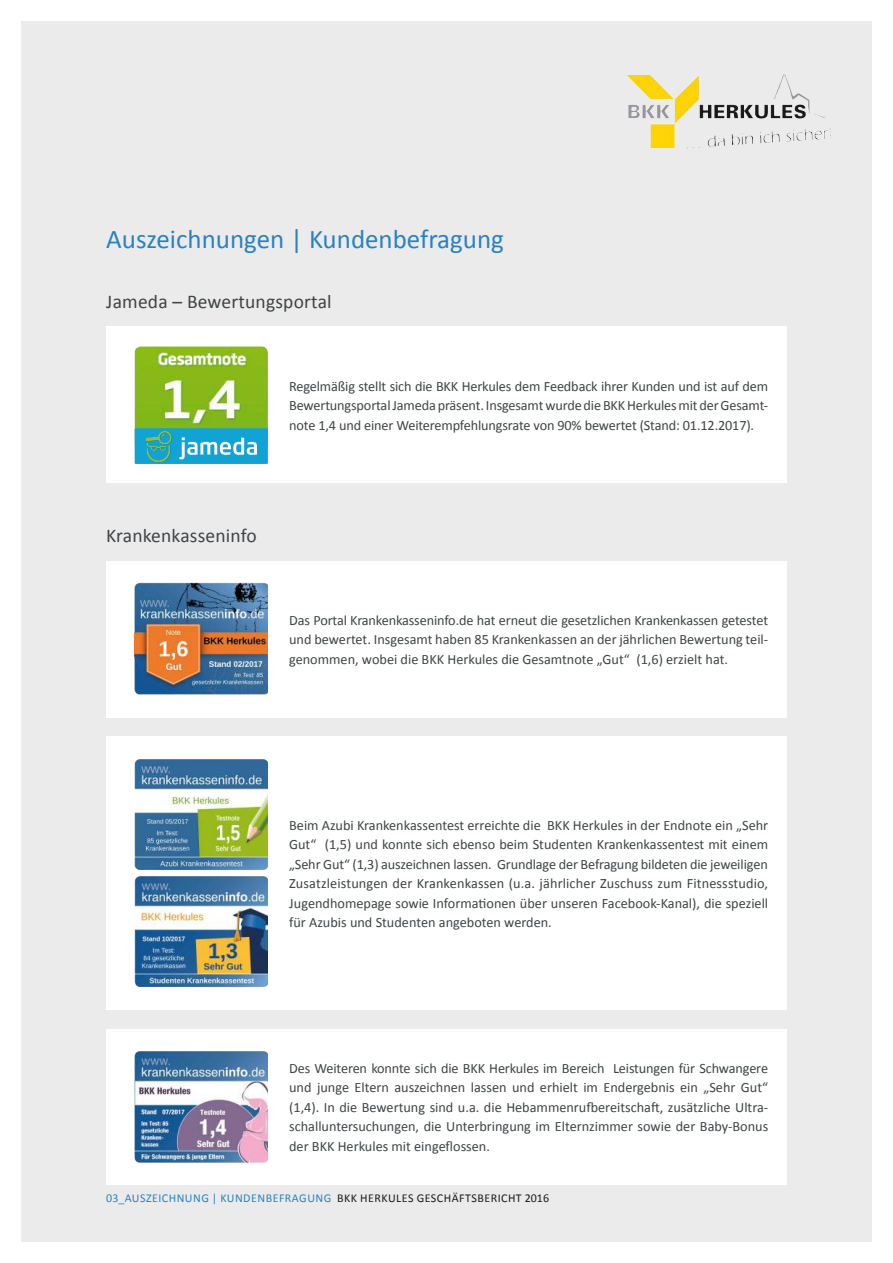
<style>
.page{position:relative;width:893px;height:1263px;background:#fff}
.page>*{position:absolute;margin:0;border:0;box-sizing:border-box;transform-origin:0 0}
.t1{font:27px "Calibri";color:#2982c0}
.t2{font:19.5px "Calibri";letter-spacing:.01em;color:#3e4446}
.t3{font:14.25px/19.5px "Calibri";color:#3e4446;text-align:justify}
.t4{font:12px "Calibri";letter-spacing:.04em;color:#2982c0}
.s1{color:#1b1b1a}
</style>
<div class="page">
<div style="left:21px;top:21px;width:851px;height:1221px;background:#ecebec"></div>
<img style="left:773px;top:75px;width:37px;height:39px">
<div style="left:106px;top:327px;width:681px;height:156px;background:#fff"></div>
<div style="left:106px;top:561px;width:681px;height:156px;background:#fff"></div>
<div style="left:106px;top:737px;width:681px;height:273px;background:#fff"></div>
<div style="left:106px;top:1029px;width:681px;height:156px;background:#fff"></div>
<img style="left:135px;top:759px;width:133px;height:229px">
<img style="left:135px;top:582px;width:133px;height:113px">
<img style="left:135px;top:1051px;width:133px;height:112px">
<img style="left:135px;top:347px;width:133px;height:81px">
<div style="left:135px;top:428px;width:133px;height:36px;background:#10a3d4"></div>
<svg style="left:146px;top:445px;width:25px;height:18px"></svg>
<img style="left:146px;top:431px;width:26px;height:13px">
<img style="left:147px;top:444px;width:23px;height:18px">
<img style="left:147px;top:443px;width:20px;height:8px">
<svg style="left:179px;top:437px;width:78px;height:22px"></svg>
<h1 class="t1" style="left:106px;top:222px;width:399px">Auszeichnungen | Kundenbefragung</h1>
<h2 class="t2" style="left:106px;top:289px;width:227px">Jameda – Bewertungsportal</h2>
<p class="t3" style="left:289px;top:376px;width:481px">Regelmäßig stellt sich die BKK Herkules dem Feedback ihrer Kunden und ist auf dem Bewertungsportal Jameda präsent. Insgesamt wurde die BKK Herkules mit der Gesamt&shy;note 1,4 und einer Weiterempfehlungsrate von 90% bewertet (Stand: 01.12.2017).</p>
<h2 class="t2" style="left:106px;top:523px;width:152px">Krankenkasseninfo</h2>
<p class="t3" style="left:289px;top:610px;width:481px">Das Portal Krankenkasseninfo.de hat erneut die gesetzlichen Krankenkassen getestet und bewertet. Insgesamt haben 85 Krankenkassen an der jährlichen Bewertung teil&shy;genommen, wobei die BKK Herkules die Gesamtnote „Gut“ (1,6) erzielt hat.</p>
<p class="t3" style="left:289px;top:815px;width:481px">Beim Azubi Krankenkassentest erreichte die BKK Herkules in der Endnote ein „Sehr Gut“ (1,5) und konnte sich ebenso beim Studenten Krankenkassentest mit einem „Sehr Gut“ (1,3) auszeichnen lassen. Grundlage der Befragung bildeten die jeweiligen Zusatzleistungen der Krankenkassen (u.a. jährlicher Zuschuss zum Fitnessstudio, Jugendhomepage sowie Informationen über unseren Facebook-Kanal), die speziell für Azubis und Studenten angeboten werden.</p>
<p class="t3" style="left:289px;top:1058px;width:481px">Des Weiteren konnte sich die BKK Herkules im Bereich Leistungen für Schwangere und junge Eltern auszeichnen lassen und erhielt im Endergebnis ein „Sehr Gut“ (1,4). In die Bewertung sind u.a. die Hebammenrufbereitschaft, zusätzliche Ultra&shy;schalluntersuchungen, die Unterbringung im Elternzimmer sowie der Baby-Bonus der BKK Herkules mit eingeflossen.</p>
<p class="t4" style="left:106px;top:1191px;width:444px">03_AUSZEICHNUNG | KUNDENBEFRAGUNG <span class="s1">BKK HERKULES GESCHÄFTSBERICHT 2016</span></p>
</div>
